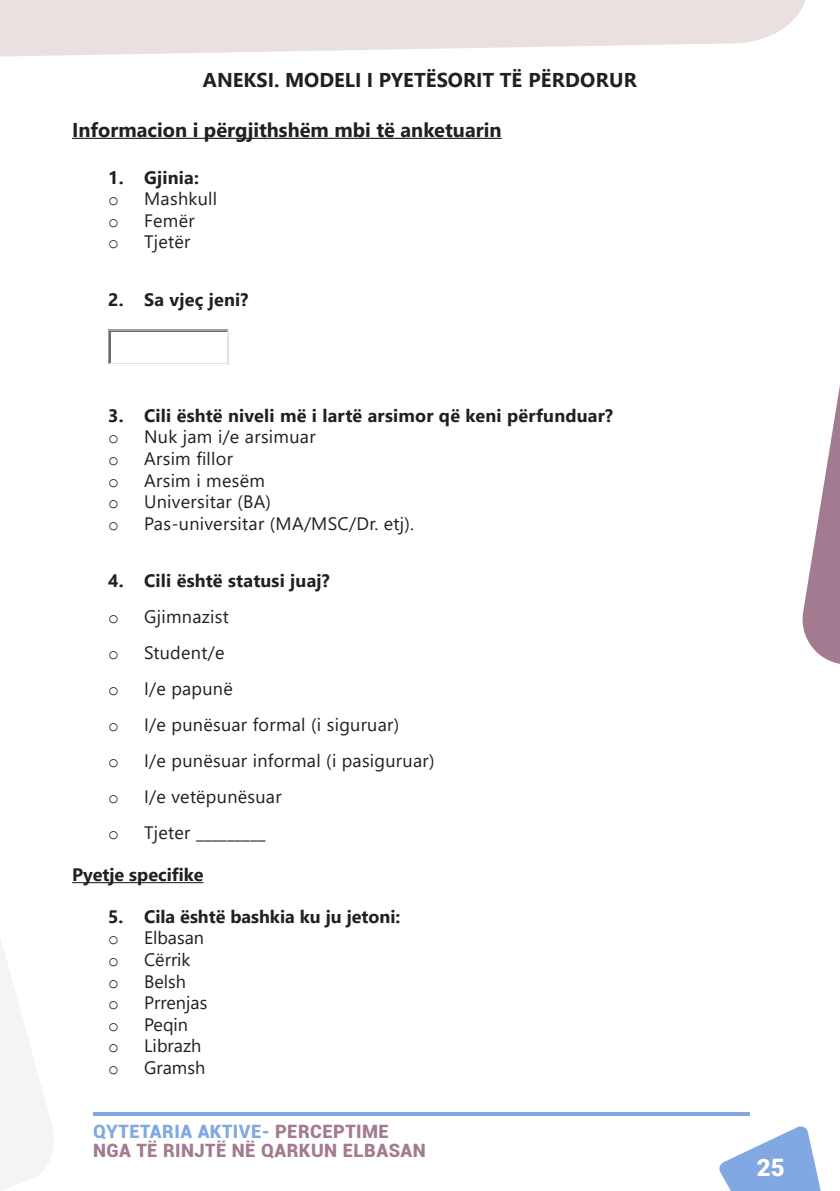
<style>
.page{position:relative;width:840px;height:1191px;background:#fff}
.page>*{position:absolute;margin:0;border:0;box-sizing:border-box;transform-origin:0 0}
.t1{font:900 24px "Roboto";color:#fff}
.t2{font:700 20px "Segoe UI";color:#231f20}
.t3{font:900 18.4px/18.4px "Roboto";letter-spacing:.025em;color:#a37b90}
.t4{font:18px "Segoe UI";letter-spacing:.015em;color:#231f20}
.t5{font:700 18px "Segoe UI";letter-spacing:.01em;color:#231f20}
.t6{font:18px "Courier New";color:#231f20}
.s1{color:#81a8e2}
</style>
<div class="page">
<svg style="left:802px;top:392px;width:37px;height:272px"></svg>
<svg style="left:719px;top:1126px;width:101px;height:64px"></svg>
<svg style="left:1px;top:0;width:805px;height:57px;fill:#eae0e0"></svg>
<hr style="left:93px;top:1112px;width:656px;height:4px;background:#81a8e2">
<svg style="left:0;top:0;width:1px;height:57px"></svg>
<svg style="left:0;top:939px;width:53px;height:252px"></svg>
<hr style="left:72px;top:138px;width:429px;height:1px;background:#231f20">
<hr style="left:72px;top:882px;width:131px;height:1px;background:#231f20">
<hr style="left:108px;top:330px;width:2px;height:34px;background:#a0a0a0">
<hr style="left:110px;top:330px;width:118px;height:1px;background:#a0a0a0">
<hr style="left:226px;top:331px;width:2px;height:33px;background:#e3e3e3">
<hr style="left:110px;top:363px;width:116px;height:1px;background:#e3e3e3">
<hr style="left:110px;top:331px;width:1px;height:32px;background:#696969">
<hr style="left:111px;top:331px;width:115px;height:2px;background:#696969">
<p class="t2" style="left:203px;top:61px;width:435px">ANEKSI. MODELI I PYETËSORIT TË PËRDORUR</p>
<p class="t2" style="left:72px;top:111px;width:431px">Informacion i përgjithshëm mbi të anketuarin</p>
<p class="t5" style="left:108px;top:160px;width:92px">1. Gjinia:</p>
<p class="t6" style="left:108px;top:188px;width:12px">o</p>
<p class="t4" style="left:144px;top:182px;width:75px">Mashkull</p>
<p class="t6" style="left:108px;top:210px;width:12px">o</p>
<p class="t4" style="left:144px;top:203px;width:52px">Femër</p>
<p class="t6" style="left:108px;top:232px;width:12px">o</p>
<p class="t4" style="left:144px;top:225px;width:48px">Tjetër</p>
<p class="t5" style="left:108px;top:283px;width:142px">2. Sa vjeç jeni?</p>
<p class="t5" style="left:108px;top:398px;width:506px">3. Cili është niveli më i lartë arsimor që keni përfunduar?</p>
<p class="t6" style="left:108px;top:426px;width:12px">o</p>
<p class="t4" style="left:144px;top:420px;width:173px">Nuk jam i/e arsimuar</p>
<p class="t6" style="left:108px;top:448px;width:12px">o</p>
<p class="t4" style="left:144px;top:441px;width:90px">Arsim fillor</p>
<p class="t6" style="left:108px;top:470px;width:12px">o</p>
<p class="t4" style="left:144px;top:463px;width:122px">Arsim i mesëm</p>
<p class="t6" style="left:108px;top:491px;width:12px">o</p>
<p class="t4" style="left:144px;top:485px;width:128px">Universitar (BA)</p>
<p class="t6" style="left:108px;top:513px;width:12px">o</p>
<p class="t4" style="left:144px;top:506px;width:271px">Pas-universitar (MA/MSC/Dr. etj).</p>
<p class="t5" style="left:108px;top:564px;width:223px">4. Cili është statusi juaj?</p>
<p class="t6" style="left:108px;top:606px;width:12px">o</p>
<p class="t4" style="left:144px;top:600px;width:86px">Gjimnazist</p>
<p class="t6" style="left:108px;top:642px;width:12px">o</p>
<p class="t4" style="left:144px;top:636px;width:82px">Student/e</p>
<p class="t6" style="left:108px;top:678px;width:12px">o</p>
<p class="t4" style="left:144px;top:672px;width:90px">I/e papunë</p>
<p class="t6" style="left:108px;top:714px;width:12px">o</p>
<p class="t4" style="left:144px;top:708px;width:256px">I/e punësuar formal (i siguruar)</p>
<p class="t6" style="left:108px;top:750px;width:12px">o</p>
<p class="t4" style="left:144px;top:744px;width:292px">I/e punësuar informal (i pasiguruar)</p>
<p class="t6" style="left:108px;top:786px;width:12px">o</p>
<p class="t4" style="left:144px;top:780px;width:139px">I/e vetëpunësuar</p>
<p class="t6" style="left:108px;top:822px;width:12px">o</p>
<p class="t4" style="left:144px;top:816px;width:123px">Tjeter _________</p>
<p class="t5" style="left:72px;top:857px;width:133px">Pyetje specifike</p>
<p class="t5" style="left:108px;top:899px;width:294px">5. Cila është bashkia ku ju jetoni:</p>
<p class="t6" style="left:108px;top:927px;width:12px">o</p>
<p class="t4" style="left:144px;top:921px;width:61px">Elbasan</p>
<p class="t6" style="left:108px;top:949px;width:12px">o</p>
<p class="t4" style="left:144px;top:942px;width:48px">Cërrik</p>
<p class="t6" style="left:108px;top:970px;width:12px">o</p>
<p class="t4" style="left:144px;top:964px;width:43px">Belsh</p>
<p class="t6" style="left:108px;top:992px;width:12px">o</p>
<p class="t4" style="left:144px;top:985px;width:65px">Prrenjas</p>
<p class="t6" style="left:108px;top:1014px;width:12px">o</p>
<p class="t4" style="left:144px;top:1007px;width:45px">Peqin</p>
<p class="t6" style="left:108px;top:1035px;width:12px">o</p>
<p class="t4" style="left:144px;top:1029px;width:59px">Librazh</p>
<p class="t6" style="left:108px;top:1057px;width:12px">o</p>
<p class="t4" style="left:144px;top:1050px;width:63px">Gramsh</p>
<p class="t3" style="left:93px;top:1121px;width:334px"><span class="s1">QYTETARIA AKTIVE-</span> PERCEPTIME<br>NGA TË RINJTË NË QARKUN ELBASAN</p>
<h1 class="t1" style="left:756px;top:1150px;width:29px">25</h1>
</div>
